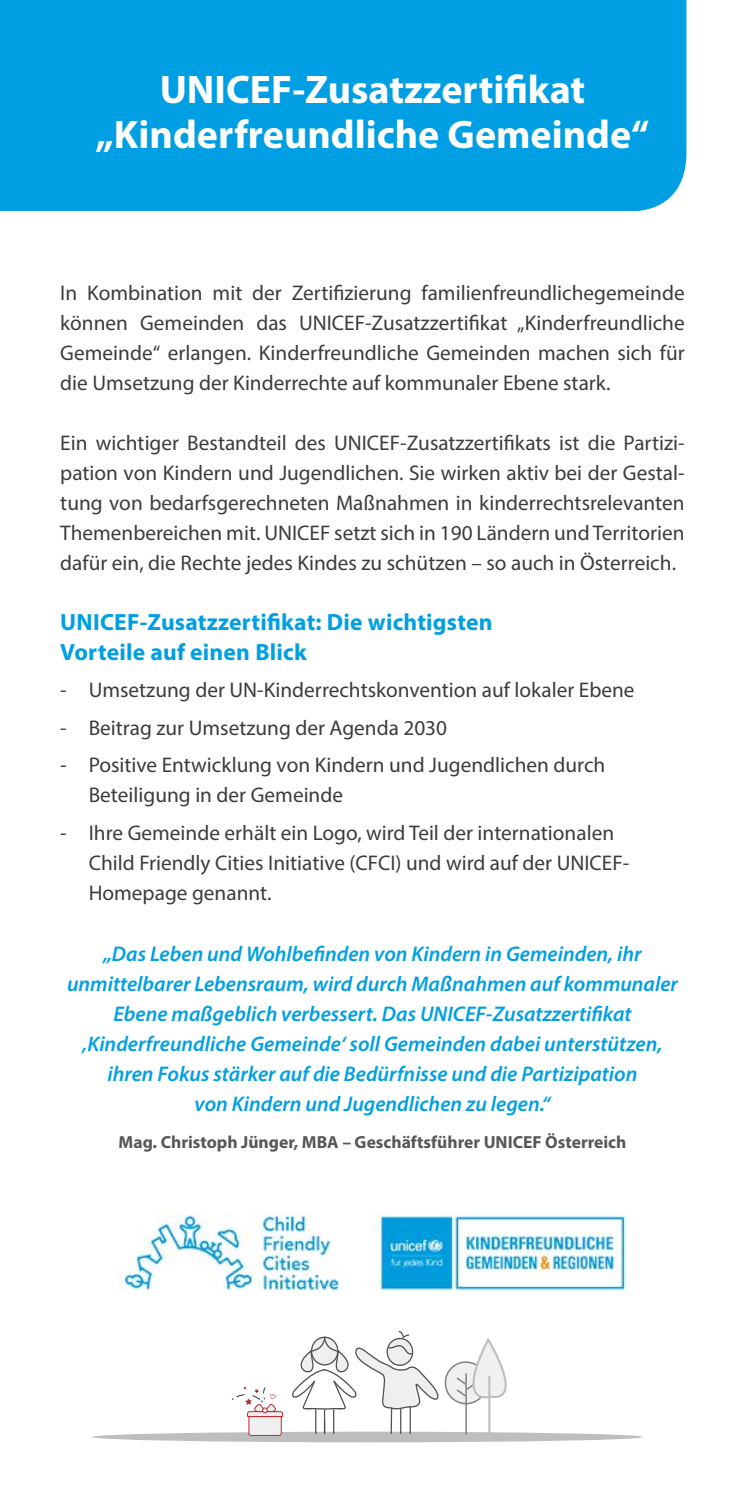
<style>
.page{position:relative;width:745px;height:1489px;background:#fff}
.page>*{position:absolute;margin:0;border:0;box-sizing:border-box;transform-origin:0 0}
.Absatz_2{font:700 40px "Myriad Pro";color:#fff}
.H3_Folder{font:700 23.5px/30px "Myriad Pro";letter-spacing:.01em;color:#009fe3}
.Absatzformat_1{font:21.25px/30px "Myriad Pro";color:#3c3c3b;text-align:justify}
.Absatzformat_1-2{font:italic 600 21.25px/30px "Myriad Pro";color:#009fe3;text-align:center}
.H3_Folder-2{font:21.25px/30px "Myriad Pro";color:#3c3c3b}
.Person_Statement{font:700 17.5px "Myriad Pro";color:#575756}
</style>
<div class="page">
<div style="left:0;top:0;width:686px;height:211px;background:#009fe3"></div>
<div style="left:92px;top:1431px;width:550px;height:11px;background:#bdbebe;border-radius:50%"></div>
<img style="left:119px;top:1212px;width:508px;height:79px">
<svg style="left:231px;top:1386px;width:52px;height:50px"></svg>
<svg style="left:290px;top:1331px;width:235px;height:102px"></svg>
<h2 class="Absatz_2" style="left:159px;top:63px;width:427px">UNICEF-Zusatzzertifikat</h2>
<h2 class="Absatz_2" style="left:95px;top:108px;width:555px">„Kinderfreundliche Gemeinde“</h2>
<p class="Absatzformat_1" style="left:60px;top:278px;width:625px">In Kombination mit der Zertifizierung familienfreundlichegemeinde können Gemeinden das UNICEF-Zusatzzertifikat „Kinderfreundliche Gemeinde“ erlangen. Kinderfreundliche Gemeinden machen sich für die Umsetzung der Kinderrechte auf kommunaler Ebene stark.</p>
<p class="Absatzformat_1" style="left:60px;top:428px;width:625px">Ein wichtiger Bestandteil des UNICEF-Zusatzzertifikats ist die Partizi&shy;pation von Kindern und Jugendlichen. Sie wirken aktiv bei der Gestal&shy;tung von bedarfsgerechneten Maßnahmen in kinderrechtsrelevanten Themenbereichen mit. UNICEF setzt sich in 190 Ländern und Territorien dafür ein, die Rechte jedes Kindes zu schützen – so auch in Österreich.</p>
<h3 class="H3_Folder" style="left:60px;top:606px;width:433px">UNICEF-Zusatzzertifikat: Die wichtigsten<br>Vorteile auf einen Blick</h3>
<h3 class="H3_Folder-2" style="left:60px;top:675px;width:575px">- Umsetzung der UN-Kinderrechtskonvention auf lokaler Ebene</h3>
<h3 class="H3_Folder-2" style="left:60px;top:712px;width:388px">- Beitrag zur Umsetzung der Agenda 2030</h3>
<h3 class="H3_Folder-2" style="left:89px;top:749px;width:518px;text-indent:-28px">- Positive Entwicklung von Kindern und Jugendlichen durch<br>Beteiligung in der Gemeinde</h3>
<p class="Absatzformat_1" style="left:89px;top:818px;width:541px;text-align:left;text-indent:-28px">- Ihre Gemeinde erhält ein Logo, wird Teil der internationalen<br>Child Friendly Cities Initiative (CFCI) und wird auf der UNICEF-<br>Homepage genannt.</p>
<p class="Absatzformat_1-2" style="left:67px;top:937px;width:612px">„Das Leben und Wohlbefinden von Kindern in Gemeinden, ihr unmittelbarer Lebensraum, wird durch Maßnahmen auf kommunaler Ebene maßgeblich verbessert. Das UNICEF-Zusatzzertifikat ‚Kinderfreundliche Gemeinde‘ soll Gemeinden dabei unterstützen, ihren Fokus stärker auf die Bedürfnisse und die Partizipation<br>von Kindern und Jugendlichen zu legen.“</p>
<p class="Person_Statement" style="left:118px;top:1130px;width:509px">Mag. Christoph Jünger, MBA – Geschäftsführer UNICEF Österreich</p>
</div>
